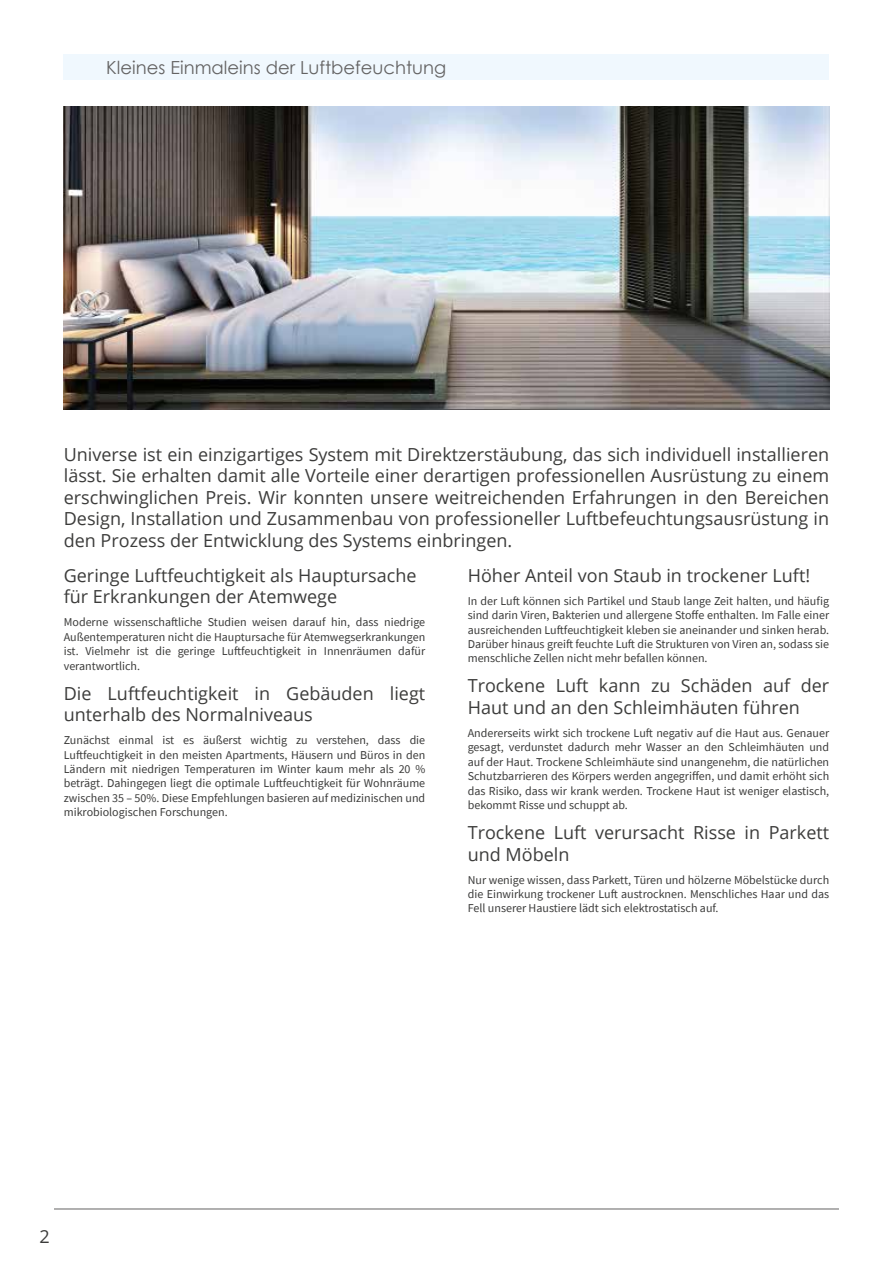
<style>
.page{position:relative;width:893px;height:1263px;background:#fff}
.page>*{position:absolute;margin:0;border:0;box-sizing:border-box;transform-origin:0 0}
.t1{font:18px/21.6px "Open Sans";color:#3c3c3b}
.t2{font:18px "Century Gothic";color:#646363}
.t3{font:12px/14.4px "Source Sans Pro";color:#3c3c3b;text-align:justify}
</style>
<div class="page">
<div style="left:64px;top:54px;width:765px;height:26px;background:#f0f8fe"></div>
<hr style="left:54px;top:1208px;width:785px;height:1px;background:#646363">
<img style="left:64px;top:107px;width:765px;height:303px">
<h1 class="t2" style="left:106px;top:54px;width:341px">Kleines Einmaleins der Luftbefeuchtung</h1>
<p class="t1" style="left:64px;top:443px;width:767px;text-align:justify">Universe ist ein einzigartiges System mit Direktzerstäubung, das sich individuell installieren lässt. Sie erhalten damit alle Vorteile einer derartigen professionellen Ausrüstung zu einem erschwinglichen Preis. Wir konnten unsere weitreichenden Erfahrungen in den Bereichen Design, Installation und Zusammenbau von professioneller Luftbefeuchtungsausrüstung in den Prozess der Entwicklung des Systems einbringen.</p>
<h1 class="t1" style="left:64px;top:564px;width:354px">Geringe Luftfeuchtigkeit als Hauptursache für Erkrankungen der Atemwege</h1>
<p class="t3" style="left:64px;top:615px;width:363px">Moderne wissenschaftliche Studien weisen darauf hin, dass niedrige Außentemperaturen nicht die Hauptursache für Atemwegserkrankungen ist. Vielmehr ist die geringe Luftfeuchtigkeit in Innenräumen dafür verantwortlich.</p>
<h1 class="t1" style="left:64px;top:682px;width:363px">Die Luftfeuchtigkeit in Gebäuden liegt unterhalb des Normalniveaus</h1>
<p class="t3" style="left:64px;top:733px;width:363px">Zunächst einmal ist es äußerst wichtig zu verstehen, dass die Luftfeuchtigkeit in den meisten Apartments, Häusern und Büros in den Ländern mit niedrigen Temperaturen im Winter kaum mehr als 20 % beträgt. Dahingegen liegt die optimale Luftfeuchtigkeit für Wohnräume zwischen 35 – 50%. Diese Empfehlungen basieren auf medizinischen und mikrobiologischen Forschungen.</p>
<h1 class="t1" style="left:468px;top:564px;width:344px">Höher Anteil von Staub in trockener Luft!</h1>
<p class="t3" style="left:468px;top:593px;width:363px">In der Luft können sich Partikel und Staub lange Zeit halten, und häufig sind darin Viren, Bakterien und allergene Stoffe enthalten. Im Falle einer ausreichenden Luftfeuchtigkeit kleben sie aneinander und sinken herab.<br>Darüber hinaus greift feuchte Luft die Strukturen von Viren an, sodass sie menschliche Zellen nicht mehr befallen können.</p>
<h1 class="t1" style="left:468px;top:675px;width:363px">Trockene Luft kann zu Schäden auf der<br>Haut und an den Schleimhäuten führen</h1>
<p class="t3" style="left:468px;top:726px;width:363px">Andererseits wirkt sich trockene Luft negativ auf die Haut aus. Genauer gesagt, verdunstet dadurch mehr Wasser an den Schleimhäuten und auf der Haut. Trockene Schleimhäute sind unangenehm, die natürlichen Schutzbarrieren des Körpers werden angegriffen, und damit erhöht sich das Risiko, dass wir krank werden. Trockene Haut ist weniger elastisch, bekommt Risse und schuppt ab.</p>
<h1 class="t1" style="left:468px;top:821px;width:363px">Trockene Luft verursacht Risse in Parkett und Möbeln</h1>
<p class="t3" style="left:468px;top:872px;width:363px">Nur wenige wissen, dass Parkett, Türen und hölzerne Möbelstücke durch die Einwirkung trockener Luft austrocknen. Menschliches Haar und das Fell unserer Haustiere lädt sich elektrostatisch auf.</p>
<h1 class="t1" style="left:39px;top:1225px;width:12px">2</h1>
</div>
